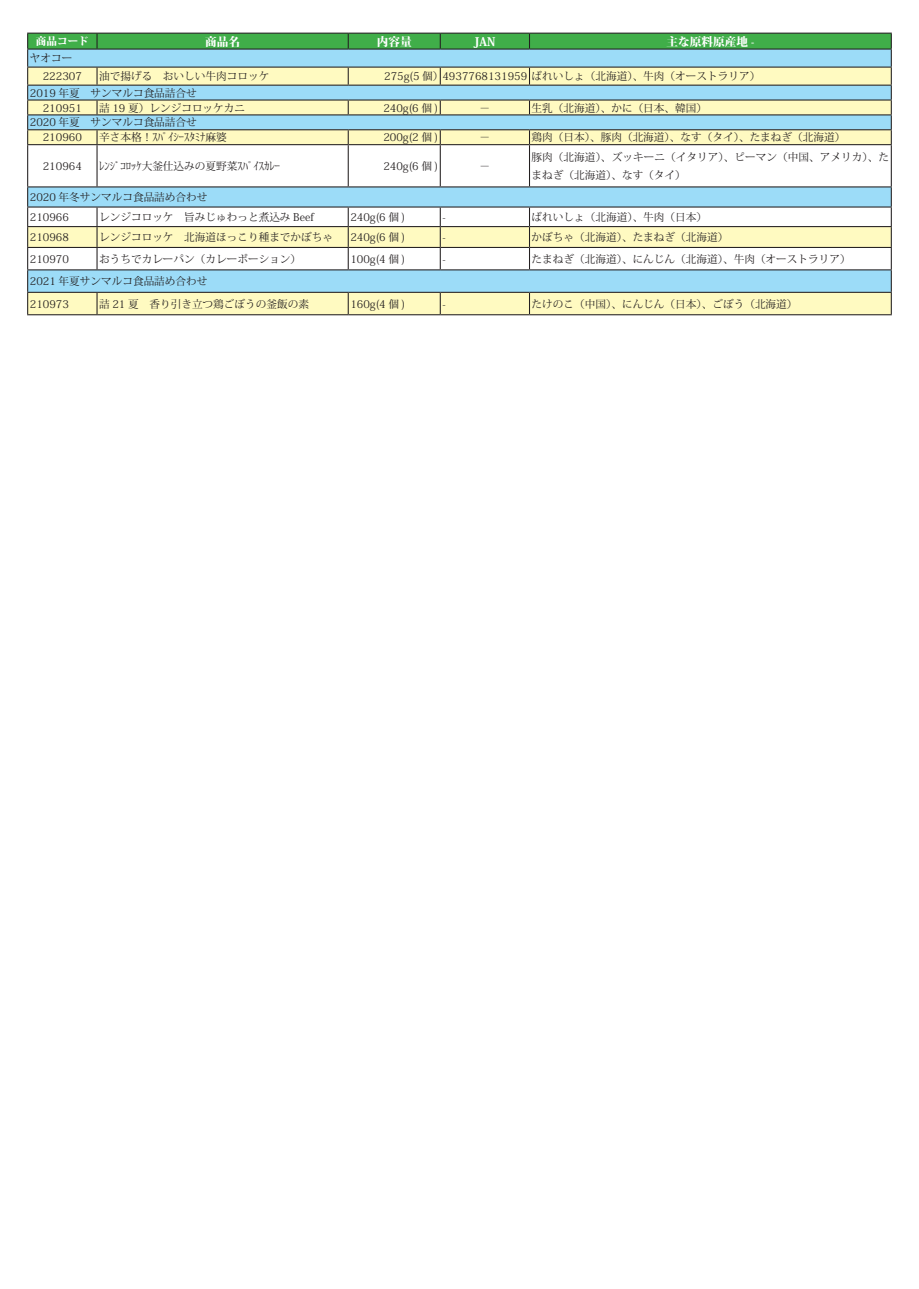
<style>
.page{position:relative;width:919px;height:1289px;background:#fff}
.page>*{position:absolute;margin:0;border:0;box-sizing:border-box;transform-origin:0 0}
.t1{font:800 11.7px "Koz Min Pro";color:#fff}
.t2{font:10.65px/16.5px "Koz Min Pro";color:#231f20}
.t3{font:800 10.65px "Koz Min Pro";color:#fff}
</style>
<div class="page">
<svg style="left:28px;top:145px;width:862px;height:169px"></svg>
<hr style="left:27px;top:144px;width:70px;height:1px;background:#231f20">
<hr style="left:27px;top:145px;width:1px;height:41px;background:#231f20">
<hr style="left:97px;top:144px;width:251px;height:1px;background:#231f20">
<hr style="left:96px;top:145px;width:2px;height:41px;background:#231f20">
<hr style="left:348px;top:144px;width:92px;height:1px;background:#231f20">
<hr style="left:347px;top:145px;width:2px;height:41px;background:#231f20">
<hr style="left:440px;top:144px;width:89px;height:1px;background:#231f20">
<hr style="left:439px;top:145px;width:2px;height:41px;background:#231f20">
<hr style="left:529px;top:144px;width:362px;height:1px;background:#231f20">
<hr style="left:529px;top:145px;width:1px;height:41px;background:#231f20">
<hr style="left:890px;top:145px;width:1px;height:41px;background:#231f20">
<svg style="left:96px;top:207px;width:2px;height:19px"></svg>
<svg style="left:347px;top:207px;width:2px;height:19px"></svg>
<svg style="left:439px;top:207px;width:2px;height:19px"></svg>
<hr style="left:27px;top:226px;width:70px;height:1px;background:#231f20">
<hr style="left:97px;top:226px;width:251px;height:1px;background:#231f20">
<hr style="left:96px;top:227px;width:2px;height:20px;background:#231f20">
<hr style="left:348px;top:226px;width:92px;height:1px;background:#231f20">
<hr style="left:347px;top:227px;width:2px;height:20px;background:#231f20">
<hr style="left:440px;top:226px;width:89px;height:1px;background:#231f20">
<hr style="left:439px;top:227px;width:2px;height:20px;background:#231f20">
<hr style="left:529px;top:226px;width:362px;height:1px;background:#231f20">
<hr style="left:27px;top:247px;width:70px;height:1px;background:#231f20">
<hr style="left:97px;top:247px;width:251px;height:1px;background:#231f20">
<hr style="left:96px;top:248px;width:2px;height:21px;background:#231f20">
<hr style="left:348px;top:247px;width:92px;height:1px;background:#231f20">
<hr style="left:347px;top:248px;width:2px;height:21px;background:#231f20">
<hr style="left:440px;top:247px;width:89px;height:1px;background:#231f20">
<hr style="left:439px;top:248px;width:2px;height:21px;background:#231f20">
<hr style="left:529px;top:247px;width:362px;height:1px;background:#231f20">
<svg style="left:529px;top:207px;width:1px;height:62px"></svg>
<svg style="left:27px;top:33px;width:864px;height:111px;background:#afd6bd"></svg>
<hr style="left:27px;top:67px;width:70px;height:1px;background:#231f20">
<hr style="left:97px;top:67px;width:251px;height:1px;background:#231f20">
<hr style="left:348px;top:67px;width:92px;height:1px;background:#231f20">
<hr style="left:440px;top:67px;width:89px;height:1px;background:#231f20">
<hr style="left:529px;top:67px;width:362px;height:1px;background:#231f20">
<hr style="left:27px;top:186px;width:70px;height:1px;background:#231f20">
<hr style="left:97px;top:186px;width:251px;height:1px;background:#231f20">
<hr style="left:348px;top:186px;width:92px;height:1px;background:#231f20">
<hr style="left:440px;top:186px;width:89px;height:1px;background:#231f20">
<hr style="left:529px;top:186px;width:362px;height:1px;background:#231f20">
<hr style="left:27px;top:206px;width:70px;height:1px;background:#231f20">
<hr style="left:97px;top:206px;width:251px;height:1px;background:#231f20">
<hr style="left:348px;top:206px;width:92px;height:1px;background:#231f20">
<hr style="left:440px;top:206px;width:89px;height:1px;background:#231f20">
<hr style="left:529px;top:206px;width:362px;height:1px;background:#231f20">
<hr style="left:27px;top:269px;width:70px;height:1px;background:#231f20">
<hr style="left:97px;top:269px;width:251px;height:1px;background:#231f20">
<hr style="left:348px;top:269px;width:92px;height:1px;background:#231f20">
<hr style="left:440px;top:269px;width:89px;height:1px;background:#231f20">
<hr style="left:529px;top:269px;width:362px;height:1px;background:#231f20">
<hr style="left:27px;top:292px;width:70px;height:1px;background:#231f20">
<svg style="left:27px;top:187px;width:1px;height:127px"></svg>
<hr style="left:27px;top:314px;width:70px;height:1px;background:#231f20">
<hr style="left:97px;top:292px;width:251px;height:1px;background:#231f20">
<hr style="left:96px;top:293px;width:2px;height:21px;background:#231f20">
<hr style="left:97px;top:314px;width:251px;height:1px;background:#231f20">
<hr style="left:348px;top:292px;width:92px;height:1px;background:#231f20">
<hr style="left:347px;top:293px;width:2px;height:21px;background:#231f20">
<hr style="left:348px;top:314px;width:92px;height:1px;background:#231f20">
<hr style="left:440px;top:292px;width:89px;height:1px;background:#231f20">
<hr style="left:439px;top:293px;width:2px;height:21px;background:#231f20">
<hr style="left:440px;top:314px;width:89px;height:1px;background:#231f20">
<hr style="left:529px;top:292px;width:362px;height:1px;background:#231f20">
<svg style="left:529px;top:293px;width:1px;height:21px"></svg>
<svg style="left:890px;top:187px;width:1px;height:127px"></svg>
<hr style="left:529px;top:314px;width:362px;height:1px;background:#231f20">
<p class="t3" style="left:36px;top:33px;width:55px">商品コード</p>
<p class="t2" style="left:30px;top:50px;width:44px">ヤオコー</p>
<p class="t1" style="left:205px;top:32px;width:37px">商品名</p>
<p class="t1" style="left:377px;top:32px;width:37px">内容量</p>
<p class="t1" style="left:474px;top:32px;width:23px">JAN</p>
<p class="t1" style="left:666px;top:32px;width:89px">主な原料原産地 -</p>
<p class="t2" style="left:99px;top:68px;width:172px">油で揚げる　おいしい牛肉コロッケ</p>
<p class="t2" style="left:30px;top:68px;width:168px;text-indent:13px">222307<br>2019 年夏　サンマルコ食品詰合せ</p>
<p class="t2" style="left:384px;top:68px;width:377px">275 5(g 個）4937768131959 ばれいしょ（北海道）、牛肉（オーストラリア(</p>
<p class="t2" style="left:99px;top:99px;width:147px">詰 19 夏）レンジコロッケカニ</p>
<p class="t2" style="left:30px;top:100px;width:168px;line-height:14.9px;text-indent:13px">210951<br>2020 年夏　サンマルコ食品詰合せ</p>
<p class="t2" style="left:383px;top:99px;width:56px">240 6(g 個 )</p>
<p class="t2" style="left:479px;top:99px;width:12px">－</p>
<p class="t2" style="left:531px;top:99px;width:177px">生乳（北海道）、かに（日本、韓国(</p>
<p class="t2" style="left:43px;top:129px;width:41px">210960</p>
<p class="t2" style="left:99px;top:129px;width:129px">辛さ本格！ｽﾊﾟｲｼｰｽﾀﾐﾅ麻婆</p>
<p class="t2" style="left:383px;top:129px;width:56px">200 2(g 個 )</p>
<p class="t2" style="left:479px;top:129px;width:12px">－</p>
<p class="t2" style="left:531px;top:129px;width:315px">鶏肉（日本）、豚肉（北海道）、なす（タイ）、たまねぎ（北海道(</p>
<p class="t2" style="left:43px;top:157px;width:41px">210964</p>
<p class="t2" style="left:99px;top:157px;width:182px">ﾚﾝｼﾞｺﾛｯｹ大釜仕込みの夏野菜ｽﾊﾟｲｽｶﾚｰ</p>
<p class="t2" style="left:383px;top:157px;width:56px">240 6(g 個 )</p>
<p class="t2" style="left:479px;top:157px;width:12px">－</p>
<p class="t2" style="left:531px;top:148px;width:359px">豚肉（北海道）、ズッキーニ（イタリア）、ピーマン（中国、アメリカ）、た</p>
<p class="t2" style="left:531px;top:167px;width:156px">まねぎ（北海道）、なす（タイ(</p>
<p class="t2" style="left:30px;top:188px;width:179px">2020 年冬サンマルコ食品詰め合わせ</p>
<p class="t2" style="left:30px;top:208px;width:41px">210966</p>
<p class="t2" style="left:99px;top:208px;width:216px">レンジコロッケ　旨みじゅわっと煮込み Beef</p>
<p class="t2" style="left:350px;top:208px;width:56px">240 6(g 個 )</p>
<p class="t2" style="left:442px;top:208px;width:5px">-</p>
<p class="t2" style="left:531px;top:208px;width:177px">ばれいしょ（北海道）、牛肉（日本(</p>
<p class="t2" style="left:30px;top:228px;width:41px">210968</p>
<p class="t2" style="left:99px;top:228px;width:235px">レンジコロッケ　北海道ほっこり種までかぼちゃ</p>
<p class="t2" style="left:350px;top:228px;width:56px">240 6(g 個 )</p>
<p class="t2" style="left:442px;top:228px;width:5px">-</p>
<p class="t2" style="left:531px;top:228px;width:198px">かぼちゃ（北海道）、たまねぎ（北海道(</p>
<p class="t2" style="left:99px;top:250px;width:203px">おうちでカレーパン（カレーポーション）</p>
<p class="t2" style="left:30px;top:247px;width:179px;line-height:22.5px">210970<br>2021 年夏サンマルコ食品詰め合わせ</p>
<p class="t2" style="left:350px;top:250px;width:56px">100 4(g 個 )</p>
<p class="t2" style="left:442px;top:250px;width:5px">-</p>
<p class="t2" style="left:531px;top:250px;width:320px">たまねぎ（北海道）、にんじん（北海道）、牛肉（オーストラリア(</p>
<p class="t2" style="left:30px;top:295px;width:41px">210973</p>
<p class="t2" style="left:99px;top:295px;width:211px">詰 21 夏　香り引き立つ鶏ごぼうの釜飯の素</p>
<p class="t2" style="left:350px;top:295px;width:56px">160 4(g 個 )</p>
<p class="t2" style="left:442px;top:295px;width:5px">-</p>
<p class="t2" style="left:531px;top:295px;width:267px">たけのこ（中国）、にんじん（日本）、ごぼう（北海道(</p>
</div>
